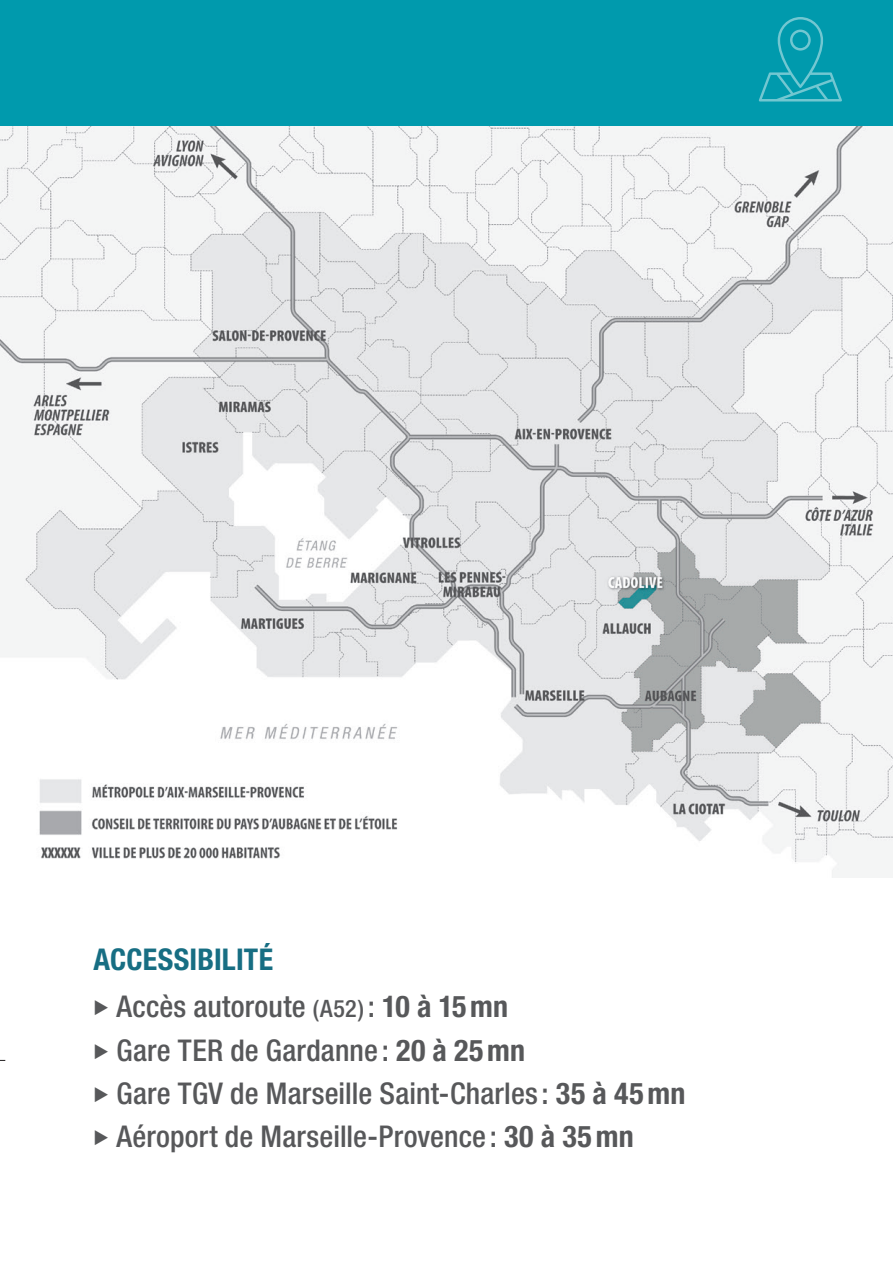
<style>
.page{position:relative;width:893px;height:1263px;background:#fff}
.page>*{position:absolute;margin:0;border:0;box-sizing:border-box;transform-origin:0 0}
.t1{font:500 condensed 30px "Helvetica Neue LT Std";letter-spacing:.005em;color:#57585a}
.texte_indicateurs{font:500 condensed 30px "Helvetica Neue";letter-spacing:.005em;color:#57585a}
.titre_indicateurs{font:700 condensed 30px "Helvetica Neue LT Std";letter-spacing:.005em;color:#176e83}
.s1{font-size:24px}
.s2{font-family:"Helvetica Neue LT Std";font-weight:700}
.s3{font-weight:700}
</style>
<div class="page">
<div style="left:0;top:0;width:893px;height:126px;background:#009aad"></div>
<svg style="left:759px;top:17px;width:83px;height:85px"></svg>
<img style="left:0;top:126px;width:893px;height:752px">
<p class="titre_indicateurs" style="left:94px;top:941px;width:181px">ACCESSIBILITÉ</p>
<p class="texte_indicateurs" style="left:94px;top:989px;width:416px">◆ Accès autoroute <span class="s1">(A52)</span> : <span class="s2">10 à 15mn</span></p>
<p class="t1" style="left:94px;top:1032px;width:433px">◆ Gare TER de Gardanne : <span class="s3">20 à 25mn</span></p>
<p class="t1" style="left:94px;top:1075px;width:593px">◆ Gare TGV de Marseille Saint-Charles : <span class="s3">35 à 45mn</span></p>
<p class="t1" style="left:94px;top:1118px;width:542px">◆ Aéroport de Marseille-Provence : <span class="s3">30 à 35mn</span></p>
</div>
